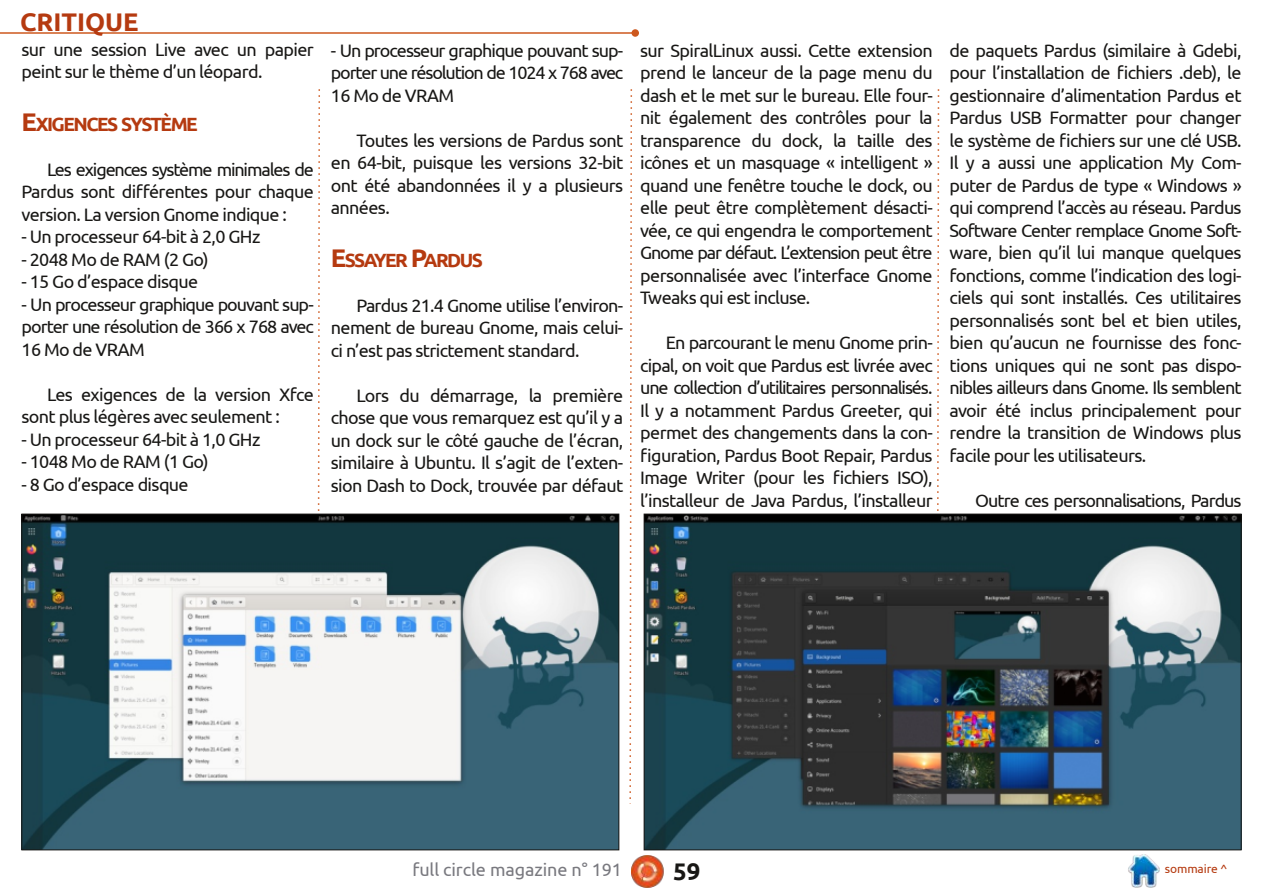
<style>
.page{position:relative;width:1263px;height:893px;background:#fff}
.page>*{position:absolute;margin:0;border:0;box-sizing:border-box;transform-origin:0 0}
.t1{font:700 25.5px "Ubuntu";color:#b53a10}
.t2{font:700 24px "Ubuntu";color:#181715}
.t3{font:700 19.2px "Ubuntu";letter-spacing:-.085em;color:#b53a10}
.t4{font:18px/22.5px "Ubuntu";letter-spacing:-.035em;color:#181715;text-align:justify}
.t5{font:18px "Ubuntu";letter-spacing:-.055em;color:#181715}
.t6{font:18px "Ubuntu";letter-spacing:-.005em;color:#79797f}
.t7{font:12px "Ubuntu";letter-spacing:-.01em;color:#b53a10}
.s1{font-size:25.5px}
</style>
<div class="page">
<img style="left:631px;top:855px;width:33px;height:33px">
<img style="left:1128px;top:855px;width:32px;height:32px">
<hr style="left:0;top:32px;width:635px;height:2px;background:#cd581e">
<div style="left:631px;top:29px;width:8px;height:8px;background:#cd581e;border-radius:50%"></div>
<svg style="left:629px;top:89px;width:4px;height:715px"></svg>
<svg style="left:317px;top:89px;width:4px;height:425px"></svg>
<svg style="left:936px;top:89px;width:4px;height:425px"></svg>
<img style="left:24px;top:516px;width:593px;height:332px">
<img style="left:646px;top:516px;width:593px;height:332px">
<h1 class="t1" style="left:20px;top:7px;width:120px">CRITIQUE</h1>
<p class="t4" style="left:22px;top:38px;width:294px">sur une session Live avec un papier peint sur le thème d’un léopard.</p>
<p class="t3" style="left:22px;top:113px;width:178px"><span class="s1">E</span>XIGENCES SYSTÈME</p>
<p class="t4" style="left:22px;top:158px;width:294px;text-indent:26px">Les exigences système minimales de Pardus sont différentes pour chaque version. La version Gnome indique :</p>
<p class="t4" style="left:22px;top:225px;width:240px">- Un processeur 64-bit à 2,0 GHz</p>
<p class="t4" style="left:22px;top:248px;width:189px">- 2048 Mo de RAM (2 Go)</p>
<p class="t4" style="left:22px;top:270px;width:178px">- 15 Go d’espace disque</p>
<p class="t4" style="left:22px;top:293px;width:294px">- Un processeur graphique pouvant sup&shy;porter une résolution de 366 x 768 avec 16 Mo de VRAM</p>
<p class="t4" style="left:22px;top:383px;width:294px;text-indent:26px">Les exigences de la version Xfce sont plus légères avec seulement :</p>
<p class="t4" style="left:22px;top:428px;width:240px">- Un processeur 64-bit à 1,0 GHz</p>
<p class="t4" style="left:22px;top:450px;width:189px">- 1048 Mo de RAM (1 Go)</p>
<p class="t4" style="left:22px;top:473px;width:169px">- 8 Go d’espace disque</p>
<p class="t4" style="left:331px;top:39px;width:294px">- Un processeur graphique pouvant sup&shy;porter une résolution de 1024 x 768 avec 16 Mo de VRAM</p>
<p class="t4" style="left:331px;top:129px;width:294px;text-indent:26px">Toutes les versions de Pardus sont en 64-bit, puisque les versions 32-bit ont été abandonnées il y a plusieurs années.</p>
<p class="t3" style="left:331px;top:249px;width:154px"><span class="s1">E</span>SSAYER <span class="s1">P</span>ARDUS</p>
<p class="t4" style="left:331px;top:294px;width:294px;text-indent:26px">Pardus 21.4 Gnome utilise l’environ&shy;nement de bureau Gnome, mais celui&shy;ci n’est pas strictement standard.</p>
<p class="t4" style="left:331px;top:384px;width:294px;text-indent:26px">Lors du démarrage, la première chose que vous remarquez est qu’il y a un dock sur le côté gauche de l’écran, similaire à Ubuntu. Il s’agit de l’exten&shy;sion Dash to Dock, trouvée par défaut</p>
<p class="t4" style="left:640px;top:39px;width:294px">sur SpiralLinux aussi. Cette extension prend le lanceur de la page menu du dash et le met sur le bureau. Elle four&shy;nit également des contrôles pour la transparence du dock, la taille des icônes et un masquage « intelligent » quand une fenêtre touche le dock, ou elle peut être complètement désacti&shy;vée, ce qui engendra le comportement Gnome par défaut. L’extension peut être personnalisée avec l’interface Gnome Tweaks qui est incluse.</p>
<p class="t4" style="left:640px;top:331px;width:294px;text-indent:26px">En parcourant le menu Gnome prin&shy;cipal, on voit que Pardus est livrée avec une collection d’utilitaires personnalisés.<br>Il y a notamment Pardus Greeter, qui permet des changements dans la con&shy;figuration, Pardus Boot Repair, Pardus Image Writer (pour les fichiers ISO), l’installeur de Java Pardus, l’installeur</p>
<p class="t4" style="left:950px;top:39px;width:294px">de paquets Pardus (similaire à Gdebi, pour l’installation de fichiers .deb), le gestionnaire d’alimentation Pardus et Pardus USB Formatter pour changer le système de fichiers sur une clé USB.<br>Il y a aussi une application My Com&shy;puter de Pardus de type « Windows » qui comprend l’accès au réseau. Pardus Software Center remplace Gnome Soft&shy;ware, bien qu’il lui manque quelques fonctions, comme l’indication des logi&shy;ciels qui sont installés. Ces utilitaires personnalisés sont bel et bien utiles, bien qu’aucun ne fournisse des fonc&shy;tions uniques qui ne sont pas dispo&shy;nibles ailleurs dans Gnome. Ils semblent avoir été inclus principalement pour rendre la transition de Windows plus facile pour les utilisateurs.</p>
<p class="t5" style="left:975px;top:490px;width:268px">Outre ces personnalisations, Pardus</p>
<p class="t6" style="left:412px;top:859px;width:211px">full circle magazine n° 191</p>
<h2 class="t2" style="left:673px;top:857px;width:29px">59</h2>
<p class="t7" style="left:1165px;top:862px;width:64px">sommaire ^</p>
</div>
